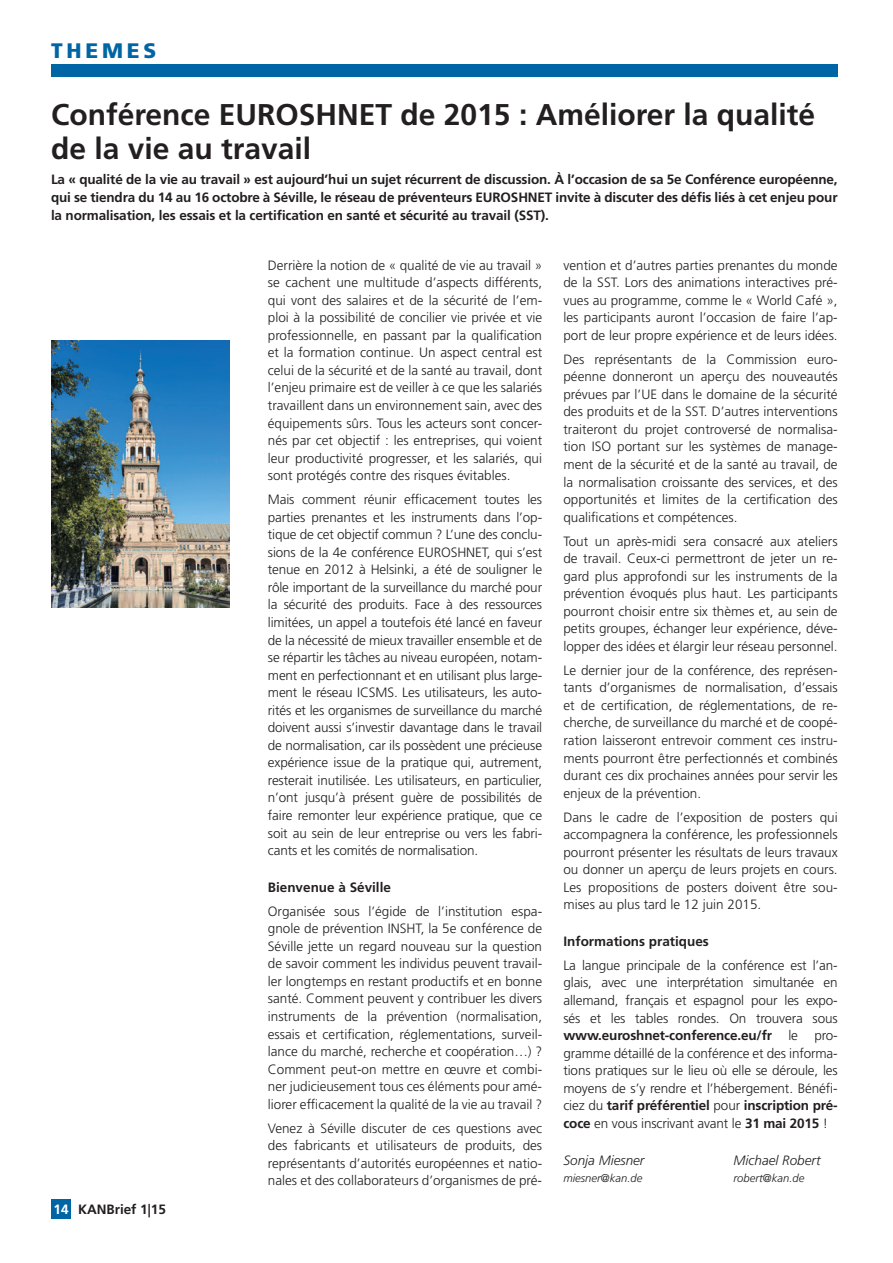
<style>
.page{position:relative;width:893px;height:1263px;background:#fff}
.page>*{position:absolute;margin:0;border:0;box-sizing:border-box;transform-origin:0 0}
.t1{font:700 30px/34.5px "Frutiger LT Std";color:#231f20}
.t2{font:900 21px "Frutiger LT Std";letter-spacing:.18em;color:#0065a4}
.t3{font:300 13.5px/17.5px "Frutiger LT Std";color:#231f20;text-align:justify}
.t4{font:700 13.5px/17.5px "Frutiger LT Std";color:#231f20;text-align:justify}
.t5{font:italic 300 13.5px "Frutiger LT Std";color:#231f20}
.t6{font:italic 300 11.25px "Frutiger LT Std";color:#231f20}
.s1{color:#fff}
.s2{font-weight:700}
</style>
<div class="page">
<div style="left:51px;top:64px;width:787px;height:13px;background:#0065a4"></div>
<div style="left:51px;top:1199px;width:20px;height:20px;background:#0065a4"></div>
<img style="left:51px;top:340px;width:179px;height:268px">
<h2 class="t2" style="left:51px;top:38px;width:107px">THEMES</h2>
<h1 class="t1" style="left:51px;top:97px;width:766px">Conférence EUROSHNET de 2015 : Améliorer la qualité de la vie au travail</h1>
<p class="t4" style="left:51px;top:171px;width:788px">La « qualité de la vie au travail » est aujourd’hui un sujet récurrent de discussion. À l’occasion de sa 5e Conférence européenne, qui se tiendra du 14 au 16 octobre à Séville, le réseau de préventeurs EUROSHNET invite à discuter des défis liés à cet enjeu pour la normalisation, les essais et la certification en santé et sécurité au travail (SST).</p>
<p class="t4" style="left:54px;top:1201px;width:114px"><span class="s1">14</span> KANBrief 1|15</p>
<p class="t3" style="left:268px;top:256px;width:276px">Derrière la notion de « qualité de vie au travail » se cachent une multitude d’aspects différents, qui vont des salaires et de la sécurité de l’em&shy;ploi à la possibilité de concilier vie privée et vie professionnelle, en passant par la qualification et la formation continue. Un aspect central est celui de la sécurité et de la santé au travail, dont l’enjeu primaire est de veiller à ce que les salariés travaillent dans un environnement sain, avec des équipements sûrs. Tous les acteurs sont concer&shy;nés par cet objectif : les entreprises, qui voient leur productivité progresser, et les salariés, qui sont protégés contre des risques évitables.</p>
<p class="t3" style="left:268px;top:491px;width:276px">Mais comment réunir efficacement toutes les parties prenantes et les instruments dans l’op&shy;tique de cet objectif commun ? L’une des conclu&shy;sions de la 4e conférence EUROSHNET, qui s’est tenue en 2012 à Helsinki, a été de souligner le rôle important de la surveillance du marché pour la sécurité des produits. Face à des ressources limitées, un appel a toutefois été lancé en faveur de la nécessité de mieux travailler ensemble et de se répartir les tâches au niveau européen, notam&shy;ment en perfectionnant et en utilisant plus large&shy;ment le réseau ICSMS. Les utilisateurs, les auto&shy;rités et les organismes de surveillance du marché doivent aussi s’investir davantage dans le travail de normalisation, car ils possèdent une précieuse expérience issue de la pratique qui, autrement, resterait inutilisée. Les utilisateurs, en particulier, n’ont jusqu’à présent guère de possibilités de faire remonter leur expérience pratique, que ce soit au sein de leur entreprise ou vers les fabri&shy;cants et les comités de normalisation.</p>
<p class="t4" style="left:268px;top:878px;width:125px">Bienvenue à Séville</p>
<p class="t3" style="left:268px;top:902px;width:276px">Organisée sous l’égide de l’institution espa&shy;gnole de prévention INSHT, la 5e conférence de Séville jette un regard nouveau sur la question de savoir comment les individus peuvent travail&shy;ler longtemps en restant productifs et en bonne santé. Comment peuvent y contribuer les divers instruments de la prévention (normalisation, essais et certification, réglementations, surveil&shy;lance du marché, recherche et coopération…) ?<br>Comment peut-on mettre en œuvre et combi&shy;ner judicieusement tous ces éléments pour amé&shy;liorer efficacement la qualité de la vie au travail ?</p>
<p class="t3" style="left:268px;top:1119px;width:276px">Venez à Séville discuter de ces questions avec des fabricants et utilisateurs de produits, des représentants d’autorités européennes et natio&shy;nales et des collaborateurs d’organismes de pré-</p>
<p class="t3" style="left:563px;top:256px;width:276px">vention et d’autres parties prenantes du monde de la SST. Lors des animations interactives pré&shy;vues au programme, comme le « World Café », les participants auront l’occasion de faire l’ap&shy;port de leur propre expérience et de leurs idées.</p>
<p class="t3" style="left:563px;top:350px;width:276px">Des représentants de la Commission euro&shy;péenne donneront un aperçu des nouveautés prévues par l’UE dans le domaine de la sécurité des produits et de la SST. D’autres interventions traiteront du projet controversé de normalisa&shy;tion ISO portant sur les systèmes de manage&shy;ment de la sécurité et de la santé au travail, de la normalisation croissante des services, et des opportunités et limites de la certification des qualifications et compétences.</p>
<p class="t3" style="left:563px;top:532px;width:276px">Tout un après-midi sera consacré aux ateliers de travail. Ceux-ci permettront de jeter un re&shy;gard plus approfondi sur les instruments de la prévention évoqués plus haut. Les participants pourront choisir entre six thèmes et, au sein de petits groupes, échanger leur expérience, déve&shy;lopper des idées et élargir leur réseau personnel.</p>
<p class="t3" style="left:563px;top:661px;width:276px">Le dernier jour de la conférence, des représen&shy;tants d’organismes de normalisation, d’essais et de certification, de réglementations, de re&shy;cherche, de surveillance du marché et de coopé&shy;ration laisseront entrevoir comment ces instru&shy;ments pourront être perfectionnés et combinés durant ces dix prochaines années pour servir les enjeux de la prévention.</p>
<p class="t3" style="left:563px;top:808px;width:276px">Dans le cadre de l’exposition de posters qui accompagnera la conférence, les professionnels pourront présenter les résultats de leurs travaux ou donner un aperçu de leurs projets en cours.<br>Les propositions de posters doivent être sou&shy;mises au plus tard le 12 juin 2015.</p>
<p class="t4" style="left:563px;top:932px;width:147px">Informations pratiques</p>
<p class="t3" style="left:563px;top:957px;width:276px">La langue principale de la conférence est l’an&shy;glais, avec une interprétation simultanée en allemand, français et espagnol pour les expo&shy;sés et les tables rondes. On trouvera sous <span class="s2">www.euroshnet-conference.eu/fr</span> le pro&shy;gramme détaillé de la conférence et des informa&shy;tions pratiques sur le lieu où elle se déroule, les moyens de s’y rendre et l’hébergement. Bénéfi&shy;ciez du <span class="s2">tarif préférentiel</span> pour <span class="s2">inscription pré&shy;coce</span> en vous inscrivant avant le <span class="s2">31 mai 2015</span> !</p>
<p class="t5" style="left:563px;top:1152px;width:83px">Sonja Miesner</p>
<p class="t5" style="left:733px;top:1152px;width:89px">Michael Robert</p>
<p class="t6" style="left:563px;top:1172px;width:81px">miesner@kan.de</p>
<p class="t6" style="left:733px;top:1172px;width:72px">robert@kan.de</p>
</div>
